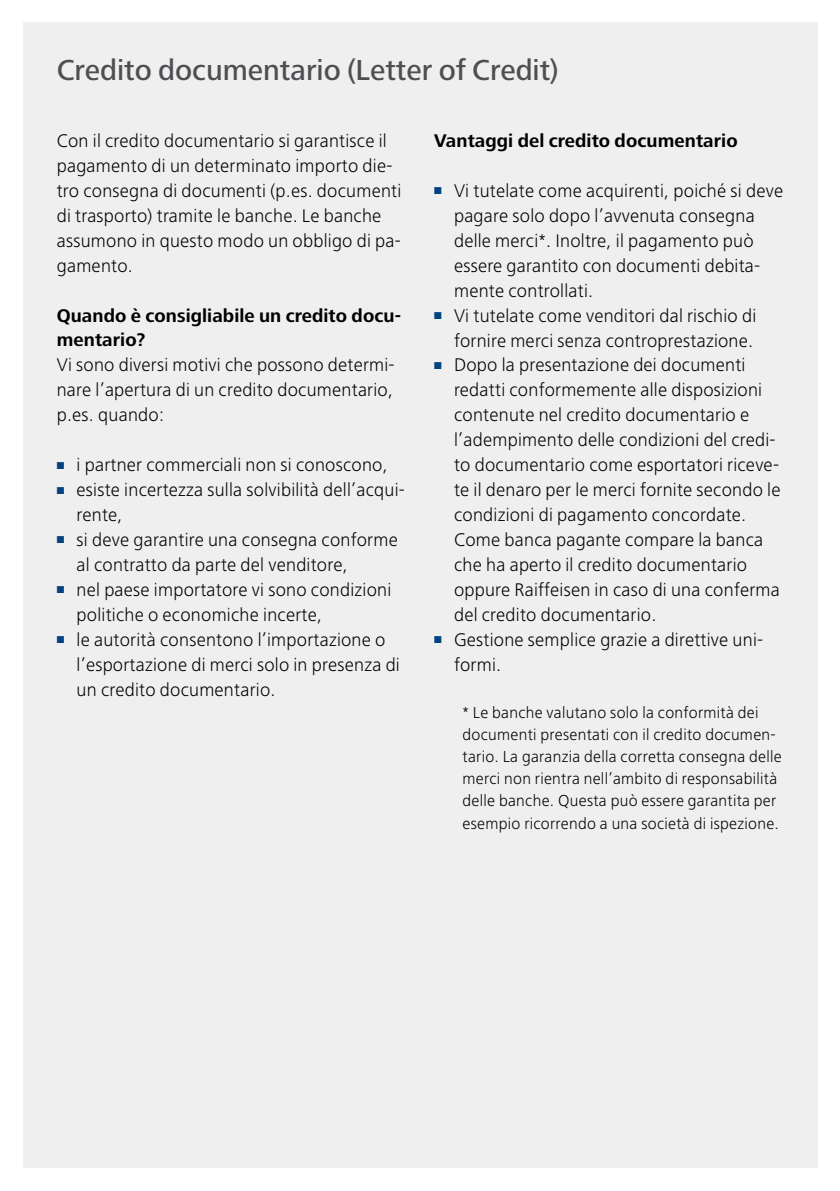
<style>
.page{position:relative;width:840px;height:1191px;background:#fff}
.page>*{position:absolute;margin:0;border:0;box-sizing:border-box;transform-origin:0 0}
.t1{font:500 30px "Frutiger Next LT";color:#4f4e52}
.t2{font:300 19px/25px "Frutiger Next LT";letter-spacing:.01em;color:#000}
.t3{font:700 19px/25px "Frutiger Next LT";letter-spacing:.005em;color:#000}
.t4{font:300 16.4px/22.2px "Frutiger Next LT";letter-spacing:.02em;color:#000}
.s1{color:#004380}
</style>
<div class="page">
<div style="left:23px;top:23px;width:793px;height:1145px;background:#f0efef"></div>
<h1 class="t1" style="left:57px;top:53px;width:503px">Credito documentario (Letter of Credit)</h1>
<p class="t2" style="left:57px;top:128px;width:346px">Con il credito documentario si garantisce il pagamento di un determinato importo die&shy;tro consegna di documenti (p.es. documenti di trasporto) tramite le banche. Le banche assumono in questo modo un obbligo di pa&shy;gamento.</p>
<p class="t3" style="left:57px;top:303px;width:345px">Quando è consigliabile un credito docu&shy;mentario?</p>
<p class="t2" style="left:57px;top:353px;width:339px;text-align:justify">Vi sono diversi motivi che possono determi&shy;nare l’apertura di un credito documentario, p.es. quando:</p>
<p class="t2" style="left:57px;top:452px;width:332px"><span class="s1">■</span> i partner commerciali non si conoscono,</p>
<p class="t2" style="left:77px;top:477px;width:329px;text-indent:-20px"><span class="s1">■</span> esiste incertezza sulla solvibilità dell’acqui&shy;rente,</p>
<p class="t2" style="left:77px;top:527px;width:322px;text-indent:-20px"><span class="s1">■</span> si deve garantire una consegna conforme al contratto da parte del venditore,</p>
<p class="t2" style="left:77px;top:577px;width:316px;text-indent:-20px"><span class="s1">■</span> nel paese importatore vi sono condizioni politiche o economiche incerte,</p>
<p class="t2" style="left:77px;top:627px;width:324px;text-indent:-20px"><span class="s1">■</span> le autorità consentono l’importazione o l’esportazione di merci solo in presenza di un credito documentario.</p>
<p class="t3" style="left:434px;top:128px;width:305px">Vantaggi del credito documentario</p>
<p class="t2" style="left:454px;top:178px;width:330px;text-indent:-20px"><span class="s1">■</span> Vi tutelate come acquirenti, poiché si deve pagare solo dopo l’avvenuta consegna delle merci*. Inoltre, il pagamento può essere garantito con documenti debita&shy;mente controllati.</p>
<p class="t2" style="left:434px;top:303px;width:323px;text-align:right"><span class="s1">■</span> Vi tutelate come venditori dal rischio di fornire merci senza controprestazione.</p>
<p class="t2" style="left:454px;top:353px;width:328px;text-indent:-20px"><span class="s1">■</span> Dopo la presentazione dei documenti redatti conformemente alle disposizioni contenute nel credito documentario e l’adempimento delle condizioni del credi&shy;to documentario come esportatori riceve&shy;te il denaro per le merci fornite secondo le condizioni di pagamento concordate.<br>Come banca pagante compare la banca che ha aperto il credito documentario oppure Raiffeisen in caso di una conferma del credito documentario.</p>
<p class="t2" style="left:454px;top:627px;width:310px;text-indent:-20px"><span class="s1">■</span> Gestione semplice grazie a direttive uni&shy;formi.</p>
<p class="t4" style="left:462px;top:701px;width:320px">* Le banche valutano solo la conformità dei documenti presentati con il credito documen&shy;tario. La garanzia della corretta consegna delle merci non rientra nell’ambito di responsabilità delle banche. Questa può essere garantita per esempio ricorrendo a una società di ispezione.</p>
</div>
